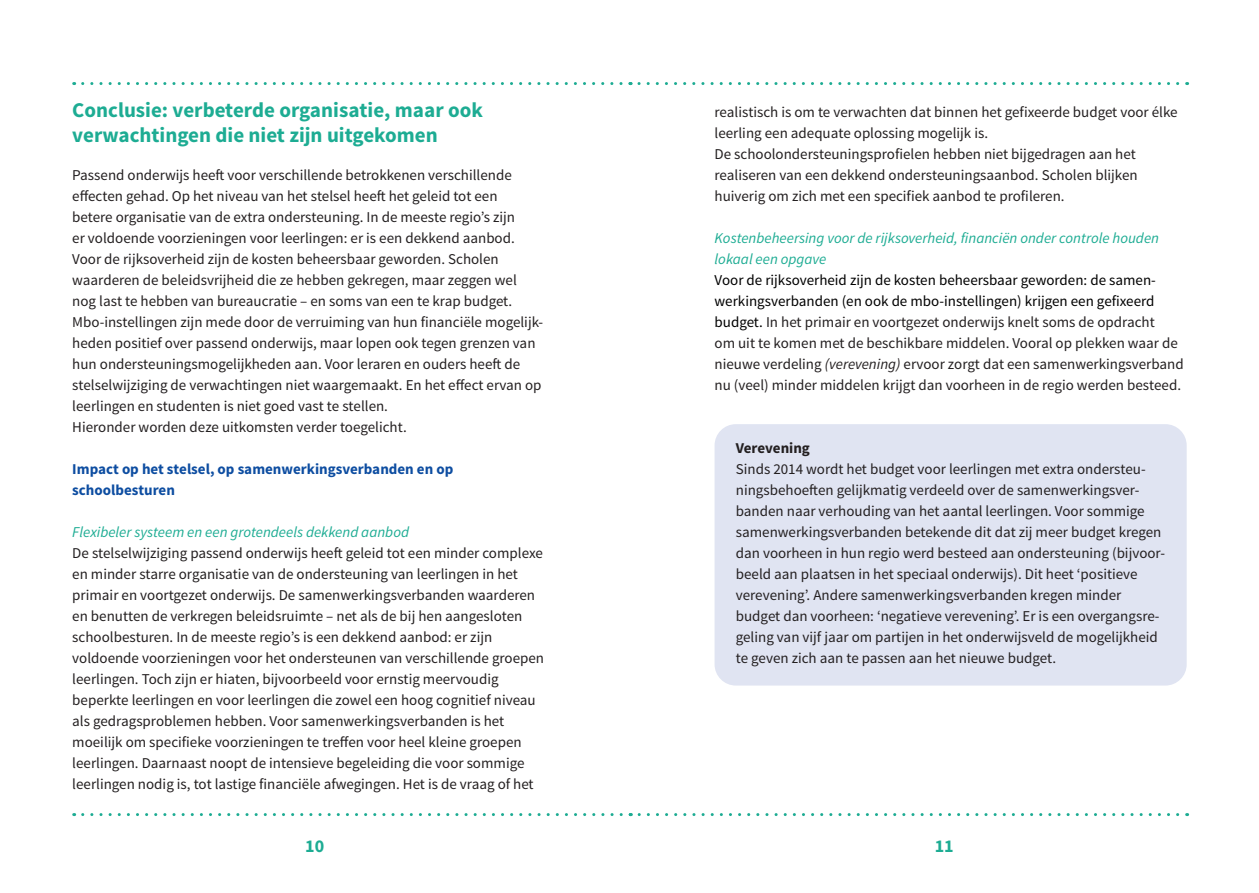
<style>
.page{position:relative;width:1259px;height:893px;background:#fff}
.page>*{position:absolute;margin:0;border:0;box-sizing:border-box;transform-origin:0 0}
.Kop_1{font:700 21px/25.2px "Source Sans Pro";color:#1dac93}
.t1{font:700 18px "Source Sans Pro";color:#1dac93}
.Platte_tekst{font:15px/21px "Source Sans Pro";color:#231f20}
.Tussenkopje{font:italic 15px/21px "Source Sans Pro";color:#1dac93}
.Kop_2{font:700 15px/21px "Source Sans Pro";color:#0d4da1}
.Platte_tekst-2{font:700 15px "Source Sans Pro";color:#231f20}
.s1{color:#000}
.s2{font-style:italic}
</style>
<div class="page">
<svg style="left:83px;top:82px;width:548px;height:3px"></svg>
<svg style="left:639px;top:82px;width:548px;height:3px"></svg>
<svg style="left:83px;top:813px;width:548px;height:3px"></svg>
<svg style="left:639px;top:813px;width:548px;height:3px"></svg>
<div style="left:714px;top:424px;width:472px;height:262px;background:#e0e4f2;border-radius:21px"></div>
<p class="Kop_1" style="left:72px;top:98px;width:412px">Conclusie: verbeterde organisatie, maar ook verwachtingen die niet zijn uitgekomen</p>
<p class="Platte_tekst" style="left:72px;top:165px;width:472px">Passend onderwijs heeft voor verschillende betrokkenen verschillende effecten gehad. Op het niveau van het stelsel heeft het geleid tot een<br>betere organisatie van de extra ondersteuning. In de meeste regio’s zijn<br>er voldoende voorzieningen voor leerlingen: er is een dekkend aanbod.<br>Voor de rijksoverheid zijn de kosten beheersbaar geworden. Scholen waarderen de beleidsvrijheid die ze hebben gekregen, maar zeggen wel nog last te hebben van bureaucratie – en soms van een te krap budget.<br>Mbo-instellingen zijn mede door de verruiming van hun financiële mogelijk&shy;heden positief over passend onderwijs, maar lopen ook tegen grenzen van hun ondersteuningsmogelijkheden aan. Voor leraren en ouders heeft de stelselwijziging de verwachtingen niet waargemaakt. En het effect ervan op leerlingen en studenten is niet goed vast te stellen.<br>Hieronder worden deze uitkomsten verder toegelicht.</p>
<p class="Kop_2" style="left:72px;top:459px;width:382px">Impact op het stelsel, op samenwerkingsverbanden en op schoolbesturen</p>
<p class="Tussenkopje" style="left:72px;top:522px;width:338px">Flexibeler systeem en een grotendeels dekkend aanbod</p>
<p class="Platte_tekst" style="left:72px;top:543px;width:473px">De stelselwijziging passend onderwijs heeft geleid tot een minder complexe en minder starre organisatie van de ondersteuning van leerlingen in het primair en voortgezet onderwijs. De samenwerkingsverbanden waarderen en benutten de verkregen beleidsruimte – net als de bij hen aangesloten schoolbesturen. In de meeste regio’s is een dekkend aanbod: er zijn voldoende voorzieningen voor het ondersteunen van verschillende groepen leerlingen. Toch zijn er hiaten, bijvoorbeeld voor ernstig meervoudig beperkte leerlingen en voor leerlingen die zowel een hoog cognitief niveau als gedragsproblemen hebben. Voor samenwerkingsverbanden is het moeilijk om specifieke voorzieningen te treffen voor heel kleine groepen leerlingen. Daarnaast noopt de intensieve begeleiding die voor sommige leerlingen nodig is, tot lastige financiële afwegingen. Het is de vraag of het</p>
<p class="Platte_tekst" style="left:714px;top:102px;width:465px">realistisch is om te verwachten dat binnen het gefixeerde budget voor élke leerling een adequate oplossing mogelijk is.<br>De schoolondersteuningsprofielen hebben niet bijgedragen aan het realiseren van een dekkend ondersteuningsaanbod. Scholen blijken huiverig om zich met een specifiek aanbod te profileren.</p>
<p class="Tussenkopje" style="left:714px;top:228px;width:446px">Kostenbeheersing voor de rijksoverheid, financiën onder controle houden lokaal een opgave</p>
<p class="Platte_tekst" style="left:714px;top:270px;width:471px"><span class="s1">Voor de rijksoverheid zijn de kosten beheersbaar geworden: de samen&shy;werkingsverbanden (en ook de mbo-instellingen) krijgen een gefixeerd budget.</span> In het primair en voortgezet onderwijs knelt soms de opdracht<br>om uit te komen met de beschikbare middelen. Vooral op plekken waar de nieuwe verdeling <span class="s2">(verevening)</span> ervoor zorgt dat een samenwerkingsverband nu (veel) minder middelen krijgt dan voorheen in de regio werden besteed.</p>
<p class="Platte_tekst-2" style="left:736px;top:438px;width:76px">Verevening</p>
<p class="Platte_tekst" style="left:736px;top:459px;width:431px">Sinds 2014 wordt het budget voor leerlingen met extra ondersteu&shy;ningsbehoeften gelijkmatig verdeeld over de samenwerkingsver&shy;banden naar verhouding van het aantal leerlingen. Voor sommige samenwerkingsverbanden betekende dit dat zij meer budget kregen dan voorheen in hun regio werd besteed aan ondersteuning (bijvoor&shy;beeld aan plaatsen in het speciaal onderwijs). Dit heet ‘positieve verevening’. Andere samenwerkingsverbanden kregen minder budget dan voorheen: ‘negatieve verevening’. Er is een overgangsre&shy;geling van vijf jaar om partijen in het onderwijsveld de mogelijkheid te geven zich aan te passen aan het nieuwe budget.</p>
<p class="t1" style="left:305px;top:834px;width:21px">10</p>
<p class="t1" style="left:934px;top:834px;width:21px">11</p>
</div>
